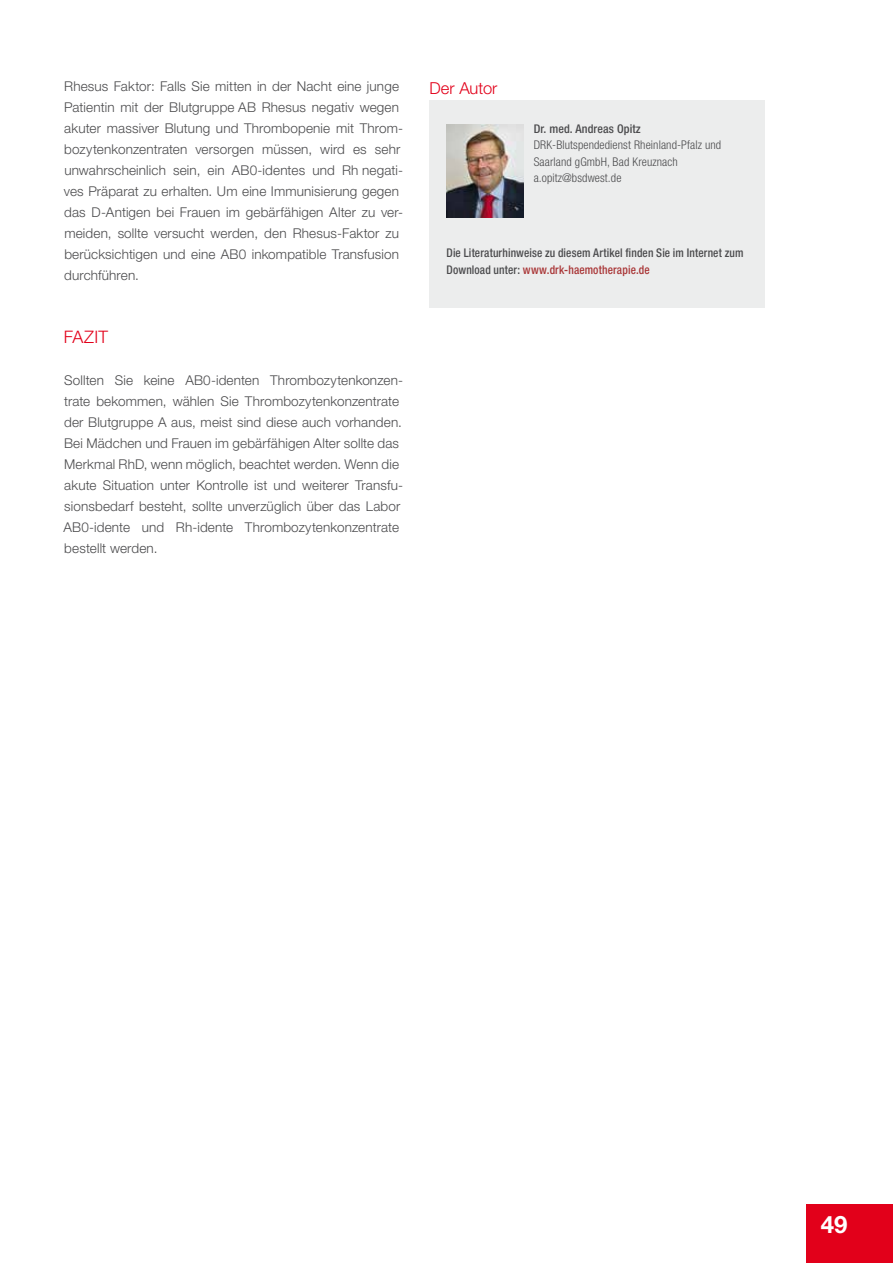
<style>
.page{position:relative;width:893px;height:1263px;background:#fff}
.page>*{position:absolute;margin:0;border:0;box-sizing:border-box;transform-origin:0 0}
.t1{font:700 24px "Helvetica Neue LT Std";color:#fff}
.t2{font:300 17.25px "Helvetica Neue LT Std";letter-spacing:.015em;color:#e2001a}
.t3{font:300 16.5px "Helvetica Neue LT Std";letter-spacing:.005em;color:#e2001a}
.t4{font:300 13.5px/21px "Helvetica Neue LT Std";letter-spacing:.01em;color:#4b4b4d}
.t5{font:500 condensed 12px/16.5px "Helvetica Neue LT Std";letter-spacing:.01em;color:#4b4b4d;scale:.95 1}
.t6{font:300 condensed 12px/16.5px "Helvetica Neue LT Std";letter-spacing:.01em;color:#4b4b4d}
.t7{font:500 condensed 12px "Helvetica Neue LT Std";letter-spacing:.01em;color:#4b4b4d}
.s1{color:#a93637}
</style>
<div class="page">
<div style="left:806px;top:1204px;width:87px;height:59px;background:#e2001a"></div>
<div style="left:429px;top:100px;width:336px;height:208px;background:#eceded"></div>
<img style="left:446px;top:124px;width:77px;height:94px">
<p class="t4" style="left:64px;top:75px;width:341px">Rhesus Faktor: Falls Sie mitten in der Nacht eine junge Patientin mit der Blutgruppe AB Rhesus negativ wegen akuter massiver Blutung und Thrombopenie mit Throm&shy;bozytenkonzentraten versorgen müssen, wird es sehr unwahrscheinlich sein, ein AB0-identes und Rh negati&shy;ves Präparat zu erhalten. Um eine Immunisierung gegen das D-Antigen bei Frauen im gebärfähigen Alter zu ver&shy;meiden, sollte versucht werden, den Rhesus-Faktor zu berücksichtigen und eine AB0 inkompatible Transfusion durchführen.</p>
<p class="t2" style="left:64px;top:326px;width:46px">FAZIT</p>
<p class="t4" style="left:63px;top:369px;width:341px">Sollten Sie keine AB0-identen Thrombozytenkonzen&shy;trate bekommen, wählen Sie Thrombozytenkonzentrate der Blutgruppe A aus, meist sind diese auch vorhanden.<br>Bei Mädchen und Frauen im gebärfähigen Alter sollte das Merkmal RhD, wenn möglich, beachtet werden. Wenn die akute Situation unter Kontrolle ist und weiterer Transfu&shy;sionsbedarf besteht, sollte unverzüglich über das Labor AB0-idente und Rh-idente Thrombozytenkonzentrate bestellt werden.</p>
<p class="t3" style="left:429px;top:78px;width:69px">Der Autor</p>
<p class="t7" style="left:534px;top:121px;width:109px">Dr. med. Andreas Opitz</p>
<p class="t6" style="left:534px;top:137px;width:189px">DRK-Blutspendedienst Rheinland-Pfalz und<br>Saarland gGmbH, Bad Kreuznach a.opitz@bsdwest.de</p>
<p class="t5" style="left:446px;top:245px;width:314px">Die Literaturhinweise zu diesem Artikel finden Sie im Internet zum<br>Download unter: <span class="s1">www.drk-haemotherapie.de</span></p>
<h1 class="t1" style="left:821px;top:1210px;width:28px">49</h1>
</div>
